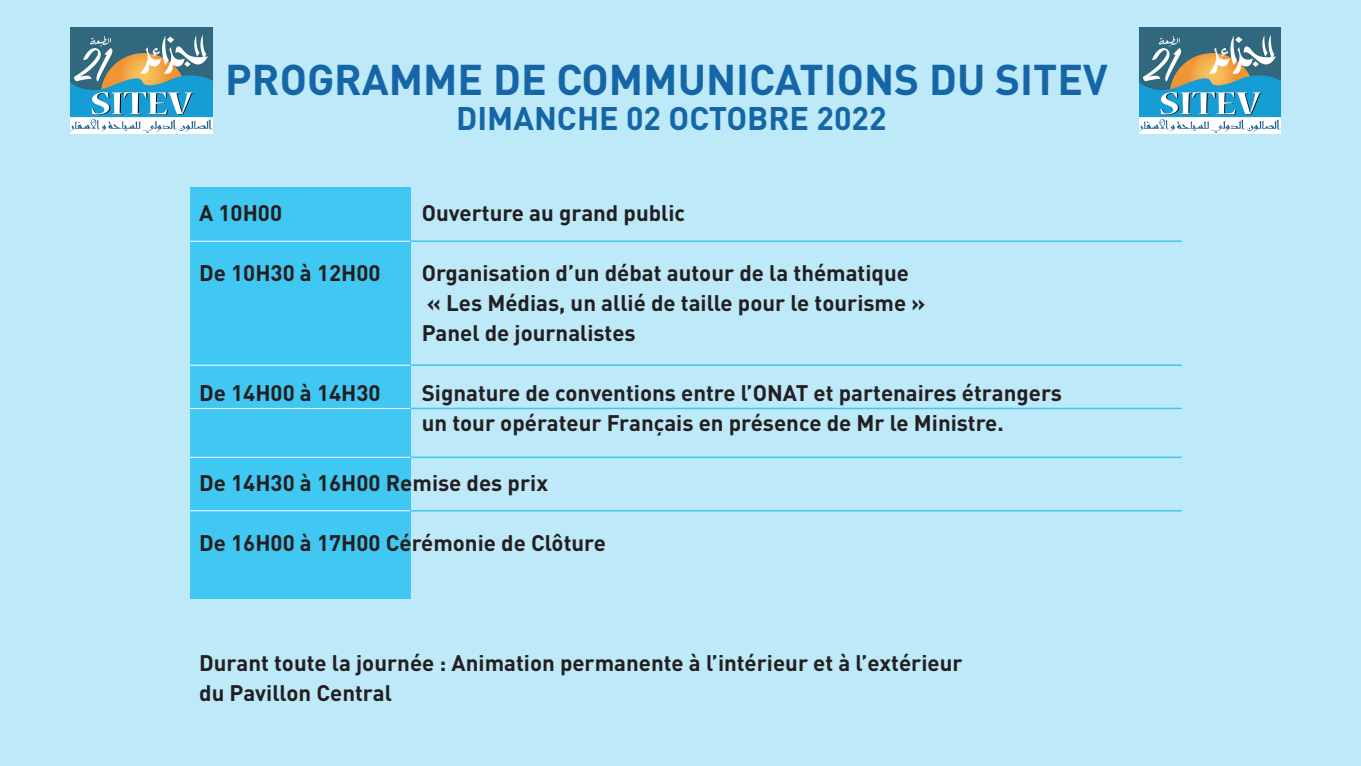
<style>
.page{position:relative;width:1361px;height:766px;background:#fff}
.page>*{position:absolute;margin:0;border:0;box-sizing:border-box;transform-origin:0 0}
.t1{font:700 42.45px "DINOT";color:#1566a7}
.t2{font:700 32.25px "DINOT";color:#1566a7}
.t3{font:700 22.27px/30px "DINOT";color:#231f20}
</style>
<div class="page">
<div style="left:0;top:0;width:1361px;height:765px;background:#bde9f9"></div>
<div style="left:190px;top:187px;width:220px;height:411px;background:#40c7f2"></div>
<hr style="left:410px;top:240px;width:771px;height:2px;background:#40c7f2">
<hr style="left:410px;top:364px;width:771px;height:2px;background:#40c7f2">
<hr style="left:410px;top:407px;width:771px;height:2px;background:#40c7f2">
<hr style="left:410px;top:456px;width:771px;height:2px;background:#40c7f2">
<hr style="left:410px;top:510px;width:771px;height:1px;background:#40c7f2">
<hr style="left:190px;top:241px;width:220px;height:1px;background:#fff">
<hr style="left:190px;top:365px;width:220px;height:1px;background:#fff">
<hr style="left:190px;top:408px;width:220px;height:1px;background:#fff">
<hr style="left:190px;top:457px;width:220px;height:1px;background:#fff">
<hr style="left:190px;top:510px;width:220px;height:1px;background:#fff">
<img style="left:71px;top:27px;width:141px;height:107px">
<img style="left:1139px;top:27px;width:141px;height:107px">
<h1 class="t1" style="left:225px;top:52px;width:884px">PROGRAMME DE COMMUNICATIONS DU SITEV</h1>
<h2 class="t2" style="left:456px;top:97px;width:432px">DIMANCHE 02 OCTOBRE 2022</h2>
<p class="t3" style="left:199px;top:197px;width:84px">A 10H00</p>
<p class="t3" style="left:422px;top:197px;width:265px">Ouverture au grand public</p>
<p class="t3" style="left:199px;top:257px;width:183px">De 10H30 à 12H00</p>
<p class="t3" style="left:422px;top:257px;width:505px">Organisation d’un débat autour de la thématique « Les Médias, un allié de taille pour le tourisme »<br>Panel de journalistes</p>
<p class="t3" style="left:199px;top:377px;width:183px">De 14H00 à 14H30</p>
<p class="t3" style="left:422px;top:377px;width:642px">Signature de conventions entre l’ONAT et partenaires étrangers un tour opérateur Français en présence de Mr le Ministre.</p>
<p class="t3" style="left:199px;top:467px;width:350px">De 14H30 à 16H00 Remise des prix</p>
<p class="t3" style="left:199px;top:527px;width:408px">De 16H00 à 17H00 Cérémonie de Clôture</p>
<p class="t3" style="left:199px;top:647px;width:765px">Durant toute la journée : Animation permanente à l’intérieur et à l’extérieur du Pavillon Central</p>
</div>
